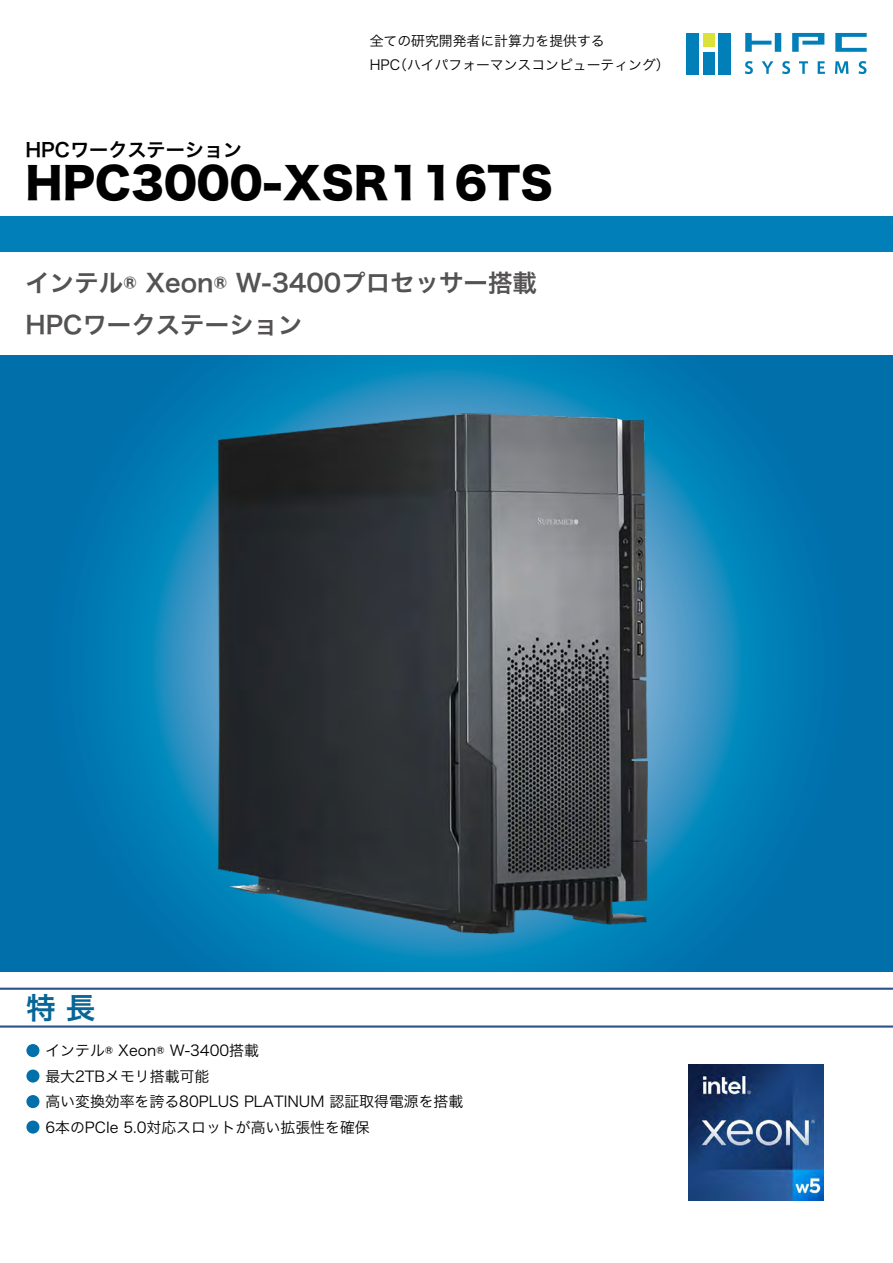
<style>
.page{position:relative;width:893px;height:1263px;background:#fff}
.page>*{position:absolute;margin:0;border:0;box-sizing:border-box;transform-origin:0 0}
.t1{font:42.45px "Hira Kaku Std W8";color:#000}
.t2{font:29.7px "Hira Kaku Pro W6";color:#086696}
.t3{font:24.45px/42.8px "Hira Kaku Pro W6";color:#545252}
.t4{font:19.2px "Hira Kaku Pro W6";color:#000}
.t5{font:14.85px "Hira Kaku Pro W3";color:#000}
.t6{font:13.8px/24.5px "Hira Kaku Pro W3";color:#000}
.s1{color:#fff}
</style>
<div class="page">
<div style="left:687px;top:33px;width:12px;height:41px;background:#007fb8"></div>
<div style="left:703px;top:33px;width:11px;height:14px;background:#dae139"></div>
<div style="left:703px;top:52px;width:11px;height:22px;background:#007fb8"></div>
<div style="left:718px;top:33px;width:13px;height:41px;background:#007fb8"></div>
<svg style="left:835px;top:33px;width:32px;height:19px"></svg>
<svg style="left:792px;top:33px;width:32px;height:19px"></svg>
<svg style="left:745px;top:33px;width:36px;height:19px"></svg>
<svg style="left:745px;top:61px;width:8px;height:13px"></svg>
<svg style="left:762px;top:61px;width:11px;height:13px"></svg>
<svg style="left:782px;top:61px;width:8px;height:13px"></svg>
<svg style="left:799px;top:61px;width:9px;height:13px"></svg>
<svg style="left:818px;top:61px;width:7px;height:13px"></svg>
<svg style="left:835px;top:61px;width:13px;height:13px"></svg>
<svg style="left:858px;top:61px;width:8px;height:13px"></svg>
<div style="left:0;top:216px;width:893px;height:36px;background:#007fb8"></div>
<svg style="left:0;top:355px;width:893px;height:616px;background:#0579b1"></svg>
<hr style="left:0;top:988px;width:893px;height:2px;background:#2a548b">
<hr style="left:0;top:1025px;width:893px;height:2px;background:#2a548b">
<img style="left:688px;top:1064px;width:136px;height:136px">
<img style="left:199px;top:413px;width:476px;height:521px">
<p class="t6" style="left:393px;top:28px;width:278px;text-indent:-23px">全ての研究開発者に計算力を提供する<br>（ハイパフォーマンスコンピューティング(</p>
<p class="t6" style="left:370px;top:52px;width:32px">HPC</p>
<p class="t4" style="left:26px;top:132px;width:218px">HPCワークステーション</p>
<h1 class="t1" style="left:26px;top:160px;width:529px">HPC3000-XSR116TS</h1>
<h3 class="t3" style="left:26px;top:260px;width:513px">インテル® Xeon® W-3400プロセッサー搭載<br>HPCワークステーション</h3>
<h2 class="t2" style="left:26px;top:981px;width:71px">特長</h2>
<p class="t5" style="left:26px;top:1037px;width:235px"><span class="s1">●</span> インテル® Xeon® W-3400搭載</p>
<p class="t5" style="left:26px;top:1063px;width:185px"><span class="s1">●</span> 最大2TBメモリ搭載可能</p>
<p class="t5" style="left:26px;top:1088px;width:439px"><span class="s1">●</span> 高い変換効率を誇る80PLUS PLATINUM 認証取得電源を搭載</p>
<p class="t5" style="left:26px;top:1114px;width:346px"><span class="s1">●</span> 6本のPCIe 5.0対応スロットが高い拡張性を確保</p>
</div>
